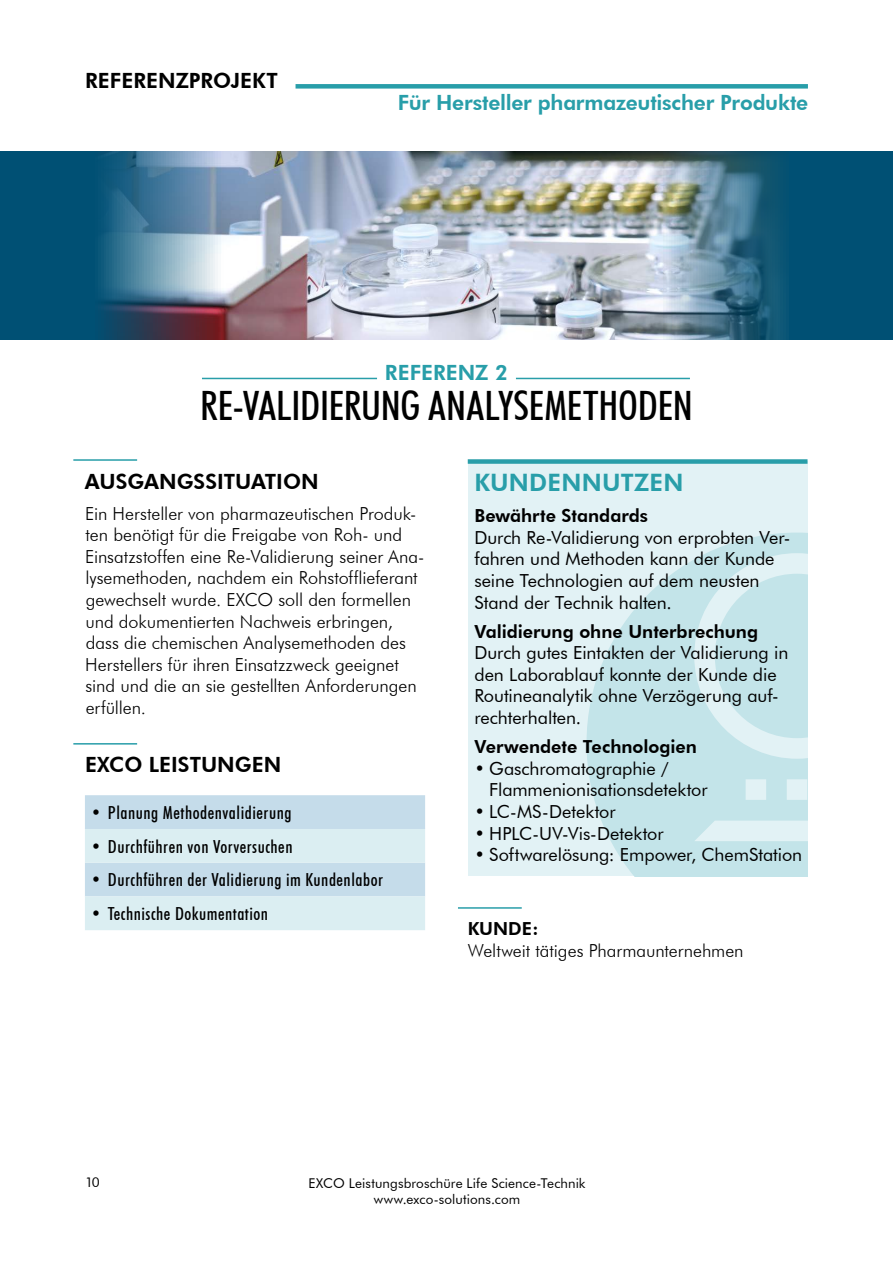
<style>
.page{position:relative;width:893px;height:1263px;background:#fff}
.page>*{position:absolute;margin:0;border:0;box-sizing:border-box;transform-origin:0 0}
.t1{font:500 condensed 40.5px "Futura BT";letter-spacing:-.005em;color:#000}
.t2{font:800 24px "Futura BT";letter-spacing:.01em;color:#289ea9}
.t3{font:800 21px "Futura BT";color:#000}
.t4{font:800 21px "Futura BT";letter-spacing:-.01em;color:#289ea9}
.t5{font:300 18px/21.6px "Futura BT";letter-spacing:-.005em;color:#000}
.t6{font:18px/21.6px "Futura BT";letter-spacing:-.005em;color:#000}
.t7{font:500 condensed 18px "Futura BT";letter-spacing:.03em;color:#000}
.t8{font:800 18px "Futura BT";color:#000}
.t9{font:13.5px/16.2px "Futura BT";letter-spacing:.01em;color:#000;text-align:center}
</style>
<div class="page">
<svg style="left:85px;top:795px;width:340px;height:135px;background:#d0e5ee"></svg>
<div style="left:468px;top:461px;width:340px;height:415px;background:#e2f2f5"></div>
<svg style="left:586px;top:533px;width:222px;height:343px;fill:#c3e4e9"></svg>
<div style="left:468px;top:459px;width:339px;height:5px;background:#289ea9"></div>
<div style="left:296px;top:84px;width:512px;height:5px;background:#289ea9"></div>
<hr style="left:73px;top:459px;width:64px;height:2px;background:#289ea9">
<hr style="left:73px;top:743px;width:64px;height:1px;background:#289ea9">
<hr style="left:458px;top:907px;width:64px;height:2px;background:#289ea9">
<hr style="left:202px;top:378px;width:175px;height:1px;background:#289ea9">
<hr style="left:516px;top:378px;width:174px;height:1px;background:#289ea9">
<div style="left:0;top:151px;width:893px;height:189px;background:#005074"></div>
<img style="left:101px;top:151px;width:685px;height:189px">
<p class="t3" style="left:85px;top:68px;width:194px">REFERENZPROJEKT</p>
<p class="t4" style="left:398px;top:89px;width:412px">Für Hersteller pharmazeutischer Produkte</p>
<p class="t4" style="left:385px;top:359px;width:124px">REFERENZ 2</p>
<h1 class="t1" style="left:200px;top:381px;width:494px">RE-VALIDIERUNG ANALYSEMETHODEN</h1>
<p class="t3" style="left:85px;top:469px;width:235px">AUSGANGSSITUATION</p>
<p class="t5" style="left:85px;top:502px;width:341px">Ein Hersteller von pharmazeutischen Produk&shy;ten benötigt für die Freigabe von Roh- und Einsatzstoffen eine Re-Validierung seiner Ana&shy;lysemethoden, nachdem ein Rohstofflieferant gewechselt wurde. EXCO soll den formellen und dokumentierten Nachweis erbringen, dass die chemischen Analysemethoden des Herstellers für ihren Einsatzzweck geeignet sind und die an sie gestellten Anforderungen erfüllen.</p>
<p class="t3" style="left:85px;top:752px;width:198px">EXCO LEISTUNGEN</p>
<p class="t7" style="left:91px;top:802px;width:202px">• Planung Methodenvalidierung</p>
<p class="t7" style="left:91px;top:835px;width:203px">• Durchführen von Vorversuchen</p>
<p class="t7" style="left:91px;top:869px;width:294px">• Durchführen der Validierung im Kundenlabor</p>
<p class="t7" style="left:91px;top:903px;width:179px">• Technische Dokumentation</p>
<h2 class="t2" style="left:474px;top:468px;width:211px">KUNDENNUTZEN</h2>
<p class="t8" style="left:474px;top:505px;width:175px">Bewährte Standards</p>
<p class="t6" style="left:474px;top:526px;width:317px">Durch Re-Validierung von erprobten Ver&shy;fahren und Methoden kann der Kunde seine Technologien auf dem neusten Stand der Technik halten.</p>
<p class="t8" style="left:474px;top:620px;width:285px">Validierung ohne Unterbrechung</p>
<p class="t6" style="left:474px;top:642px;width:315px">Durch gutes Eintakten der Validierung in den Laborablauf konnte der Kunde die Routineanalytik ohne Verzögerung auf&shy;rechterhalten.</p>
<p class="t8" style="left:474px;top:736px;width:224px">Verwendete Technologien</p>
<p class="t6" style="left:489px;top:757px;width:220px;text-indent:-15px">• Gaschromatographie /<br>Flammenionisationsdetektor</p>
<p class="t6" style="left:474px;top:801px;width:143px">• LC-MS-Detektor</p>
<p class="t6" style="left:474px;top:822px;width:191px">• HPLC-UV-Vis-Detektor</p>
<p class="t6" style="left:474px;top:844px;width:329px">• Softwarelösung: Empower, ChemStation</p>
<p class="t8" style="left:468px;top:917px;width:72px">KUNDE:</p>
<p class="t5" style="left:468px;top:939px;width:277px">Weltweit tätiges Pharmaunternehmen</p>
<p class="t9" style="left:85px;top:1174px;width:16px">10</p>
<p class="t9" style="left:308px;top:1175px;width:279px">EXCO Leistungsbroschüre Life Science-Technik www.exco-solutions.com</p>
</div>
